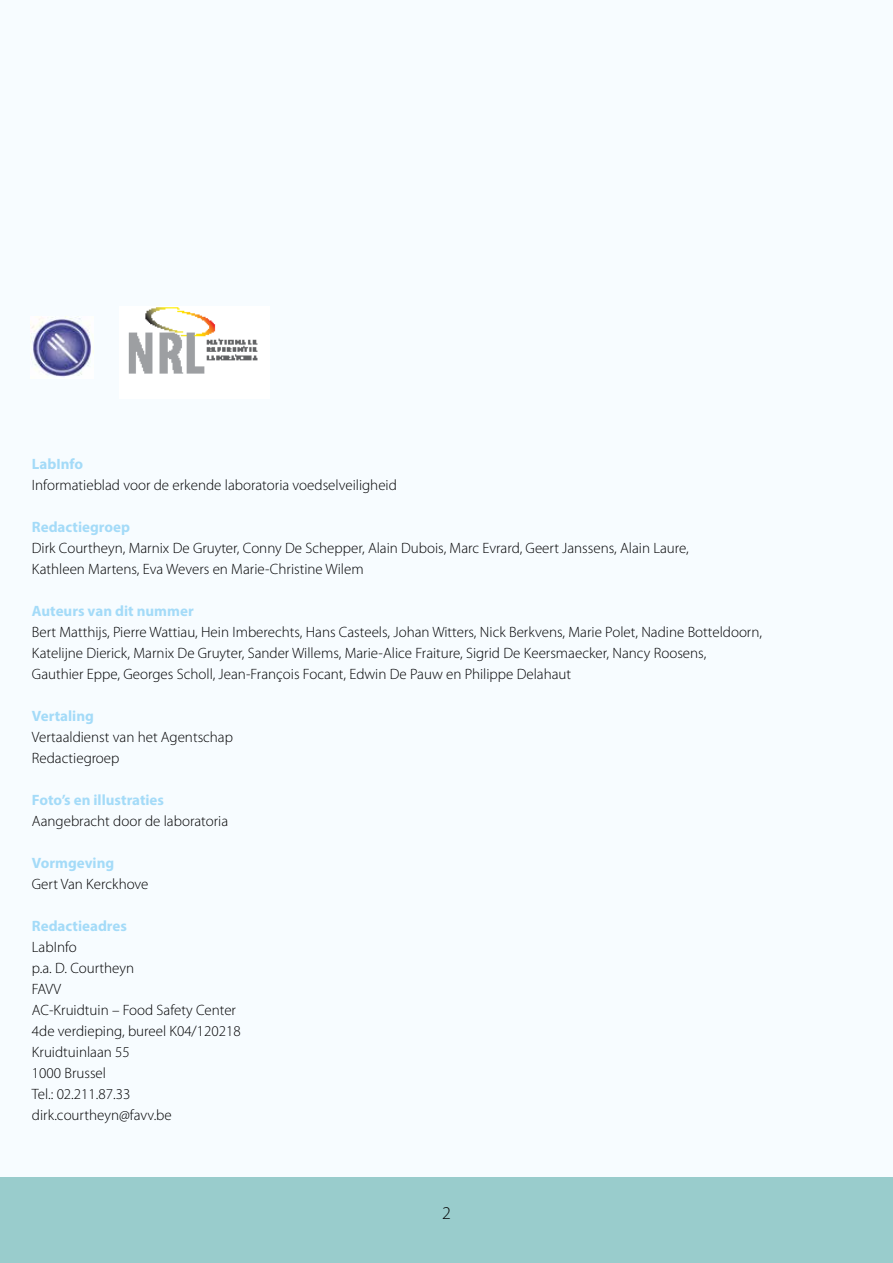
<style>
.page{position:relative;width:893px;height:1263px;background:#f7fcff}
.page>*{position:absolute;margin:0;border:0;box-sizing:border-box;transform-origin:0 0}
.t1{font:300 18px "Myriad Pro";color:#000}
.t2{font:300 15px/21px "Myriad Pro";color:#000}
.t3{font:700 15px "Myriad Pro";color:#a4dbf8}
</style>
<div class="page">
<div style="left:0;top:1177px;width:893px;height:86px;background:#9cc"></div>
<hr style="left:892px;top:0;width:1px;height:1261px;background:#b7dbdb">
<img style="left:32px;top:316px;width:61px;height:61px">
<img style="left:128px;top:307px;width:130px;height:67px">
<p class="t3" style="left:32px;top:454px;width:53px">LabInfo</p>
<p class="t2" style="left:32px;top:474px;width:367px">Informatieblad voor de erkende laboratoria voedselveiligheid</p>
<p class="t3" style="left:32px;top:517px;width:100px">Redactiegroep</p>
<p class="t2" style="left:32px;top:537px;width:658px">Dirk Courtheyn, Marnix De Gruyter, Conny De Schepper, Alain Dubois, Marc Evrard, Geert Janssens, Alain Laure,<br>Kathleen Martens, Eva Wevers en Marie-Christine Wilem</p>
<p class="t3" style="left:32px;top:601px;width:163px">Auteurs van dit nummer</p>
<p class="t2" style="left:32px;top:621px;width:732px">Bert Matthijs, Pierre Wattiau, Hein Imberechts, Hans Casteels, Johan Witters, Nick Berkvens, Marie Polet, Nadine Botteldoorn,<br>Katelijne Dierick, Marnix De Gruyter, Sander Willems, Marie-Alice Fraiture, Sigrid De Keersmaecker, Nancy Roosens,<br>Gauthier Eppe, Georges Scholl, Jean-François Focant, Edwin De Pauw en Philippe Delahaut</p>
<p class="t3" style="left:32px;top:706px;width:64px">Vertaling</p>
<p class="t2" style="left:32px;top:726px;width:203px">Vertaaldienst van het Agentschap<br>Redactiegroep</p>
<p class="t3" style="left:32px;top:790px;width:134px">Foto’s en illustraties</p>
<p class="t2" style="left:32px;top:810px;width:198px">Aangebracht door de laboratoria</p>
<p class="t3" style="left:32px;top:853px;width:84px">Vormgeving</p>
<p class="t2" style="left:32px;top:873px;width:118px">Gert Van Kerckhove</p>
<p class="t3" style="left:32px;top:916px;width:97px">Redactieadres</p>
<p class="t2" style="left:32px;top:936px;width:210px">LabInfo<br>p.a. D. Courtheyn<br>FAVV<br>AC-Kruidtuin – Food Safety Center<br>4de verdieping, bureel K04/120218<br>Kruidtuinlaan 55<br>1000 Brussel<br>Tel.: 02.211.87.33 dirk.courtheyn@favv.be</p>
<p class="t1" style="left:442px;top:1203px;width:10px">2</p>
</div>
